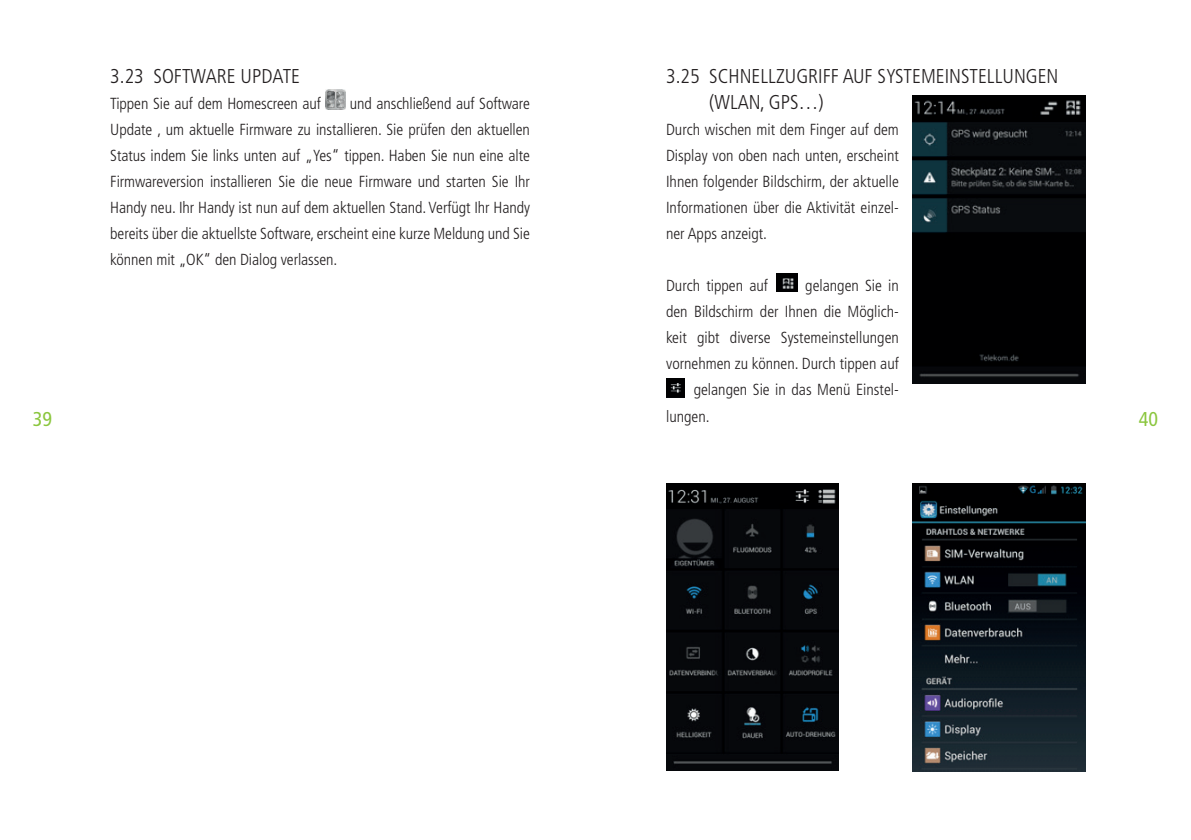
<style>
.page{position:relative;width:1191px;height:840px;background:#fff}
.page>*{position:absolute;margin:0;border:0;box-sizing:border-box;transform-origin:0 0}
.t1{font:300 condensed 20px/26px "Frutiger LT Std";color:#231f20}
.t2{font:condensed 20px "Frutiger LT Std";color:#8bc63e}
.t3{font:300 condensed 16px/26px "Frutiger LT Std";color:#231f20;text-align:justify}
</style>
<div class="page">
<img style="left:913px;top:95px;width:172px;height:288px">
<img style="left:666px;top:483px;width:173px;height:287px">
<img style="left:913px;top:483px;width:172px;height:288px">
<img style="left:777px;top:273px;width:20px;height:6px">
<img style="left:777px;top:279px;width:20px;height:12px">
<img style="left:666px;top:378px;width:18px;height:5px">
<img style="left:666px;top:383px;width:18px;height:14px">
<img style="left:326px;top:89px;width:19px;height:20px">
<p class="t1" style="left:709px;top:63px;width:351px;text-indent:-43px">3.25 SCHNELLZUGRIFF AUF SYSTEMEINSTELLUNGEN (WLAN, GPS…)</p>
<p class="t3" style="left:666px;top:117px;width:234px">Durch wischen mit dem Finger auf dem Display von oben nach unten, erscheint Ihnen folgender Bildschirm, der aktuelle Informationen über die Aktivität einzel&shy;ner Apps anzeigt.</p>
<p class="t3" style="left:666px;top:273px;width:103px">Durch tippen auf</p>
<p class="t3" style="left:805px;top:273px;width:95px">gelangen Sie in</p>
<p class="t3" style="left:666px;top:299px;width:234px">den Bildschirm der Ihnen die Möglich-</p>
<p class="t3" style="left:666px;top:325px;width:234px">keit gibt diverse Systemeinstellungen</p>
<p class="t3" style="left:666px;top:351px;width:234px">vornehmen zu können. Durch tippen auf</p>
<p class="t3" style="left:693px;top:377px;width:207px">gelangen Sie in das Menü Einstel-</p>
<p class="t3" style="left:666px;top:403px;width:45px">lungen.</p>
<p class="t1" style="left:110px;top:63px;width:191px">3.23 SOFTWARE UPDATE</p>
<p class="t3" style="left:110px;top:91px;width:212px">Tippen Sie auf dem Homescreen auf</p>
<p class="t3" style="left:110px;top:91px;width:421px;text-indent:239px">und anschließend auf Software Update , um aktuelle Firmware zu installieren. Sie prüfen den aktuellen Status indem Sie links unten auf „Yes“ tippen. Haben Sie nun eine alte Firmwareversion installieren Sie die neue Firmware und starten Sie Ihr Handy neu. Ihr Handy ist nun auf dem aktuellen Stand. Verfügt Ihr Handy bereits über die aktuellste Software, erscheint eine kurze Meldung und Sie können mit „OK“ den Dialog verlassen.</p>
<p class="t2" style="left:33px;top:407px;width:21px">39</p>
<p class="t2" style="left:1138px;top:407px;width:21px">40</p>
</div>
